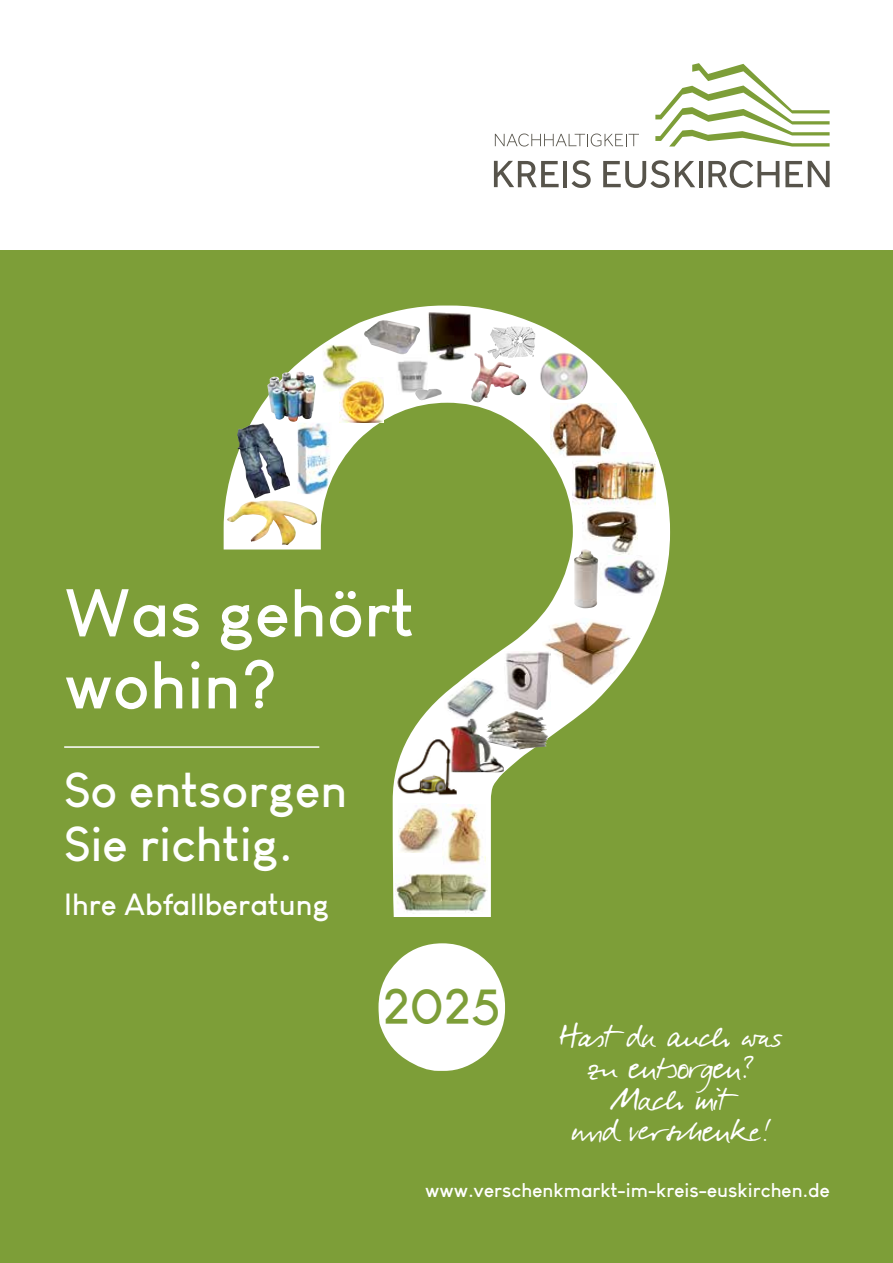
<style>
.page{position:relative;width:893px;height:1263px;background:#fff}
.page>*{position:absolute;margin:0;border:0;box-sizing:border-box;transform-origin:0 0}
.t1{font:700 66px/72px "Louis George Cafe";color:#fff}
.t2{font:700 49.5px "Louis George Cafe";color:#7d9e38}
.t3{font:700 48px/54px "Louis George Cafe";color:#fff}
.t4{font:40.5px/31.5px "Darkwoman";color:#fff;text-align:center}
.t5{font:700 30px "Louis George Cafe";color:#fff}
.t6{font:700 19.5px "Louis George Cafe";color:#fff}
</style>
<div class="page">
<div style="left:0;top:251px;width:893px;height:1012px;background:#7d9e38"></div>
<svg style="left:655px;top:63px;width:175px;height:84px"></svg>
<svg style="left:494px;top:161px;width:65px;height:26px"></svg>
<hr style="left:563px;top:161px;width:4px;height:26px;background:#57544b">
<svg style="left:572px;top:160px;width:19px;height:28px"></svg>
<svg style="left:603px;top:160px;width:66px;height:28px"></svg>
<svg style="left:675px;top:161px;width:20px;height:26px"></svg>
<hr style="left:699px;top:161px;width:3px;height:26px;background:#57544b">
<svg style="left:708px;top:160px;width:71px;height:28px"></svg>
<svg style="left:785px;top:161px;width:45px;height:26px"></svg>
<svg style="left:495px;top:134px;width:144px;height:12px"></svg>
<svg style="left:224px;top:306px;width:446px;height:765px"></svg>
<hr style="left:64px;top:746px;width:255px;height:2px;background:#fff">
<svg style="left:507px;top:326px;width:6px;height:8px"></svg>
<img style="left:572px;top:453px;width:83px;height:55px">
<img style="left:237px;top:423px;width:53px;height:75px">
<img style="left:498px;top:711px;width:16px;height:23px">
<img style="left:398px;top:804px;width:44px;height:49px">
<img style="left:583px;top:507px;width:54px;height:47px">
<img style="left:396px;top:858px;width:91px;height:55px">
<img style="left:442px;top:804px;width:43px;height:65px">
<img style="left:297px;top:423px;width:34px;height:72px">
<img style="left:267px;top:371px;width:49px;height:51px">
<img style="left:227px;top:500px;width:90px;height:45px">
<img style="left:504px;top:651px;width:46px;height:59px">
<img style="left:426px;top:312px;width:45px;height:50px">
<img style="left:598px;top:556px;width:60px;height:39px">
<img style="left:471px;top:353px;width:45px;height:49px">
<img style="left:550px;top:403px;width:66px;height:55px">
<img style="left:540px;top:352px;width:48px;height:48px;border-radius:24px">
<img style="left:444px;top:678px;width:54px;height:42px">
<img style="left:542px;top:618px;width:90px;height:70px">
<img style="left:574px;top:549px;width:24px;height:59px">
<img style="left:395px;top:737px;width:62px;height:60px">
<img style="left:450px;top:718px;width:54px;height:54px">
<img style="left:340px;top:378px;width:44px;height:45px">
<img style="left:397px;top:355px;width:31px;height:40px">
<img style="left:415px;top:389px;width:27px;height:12px">
<img style="left:364px;top:320px;width:57px;height:34px">
<img style="left:323px;top:345px;width:39px;height:48px">
<h1 class="t1" style="left:64px;top:576px;width:352px">Was gehört wohin?</h1>
<p class="t3" style="left:64px;top:762px;width:285px">So entsorgen<br>Sie richtig.</p>
<p class="t5" style="left:64px;top:886px;width:267px">Ihre Abfallberatung</p>
<p class="t2" style="left:383px;top:974px;width:119px">2025</p>
<p class="t4" style="left:560px;top:1017px;width:223px">Hast du auch was zu entsorgen?<br>Mach mit<br>und verschenke!</p>
<p class="t6" style="left:425px;top:1178px;width:406px">www.verschenkmarkt-im-kreis-euskirchen.de</p>
</div>
